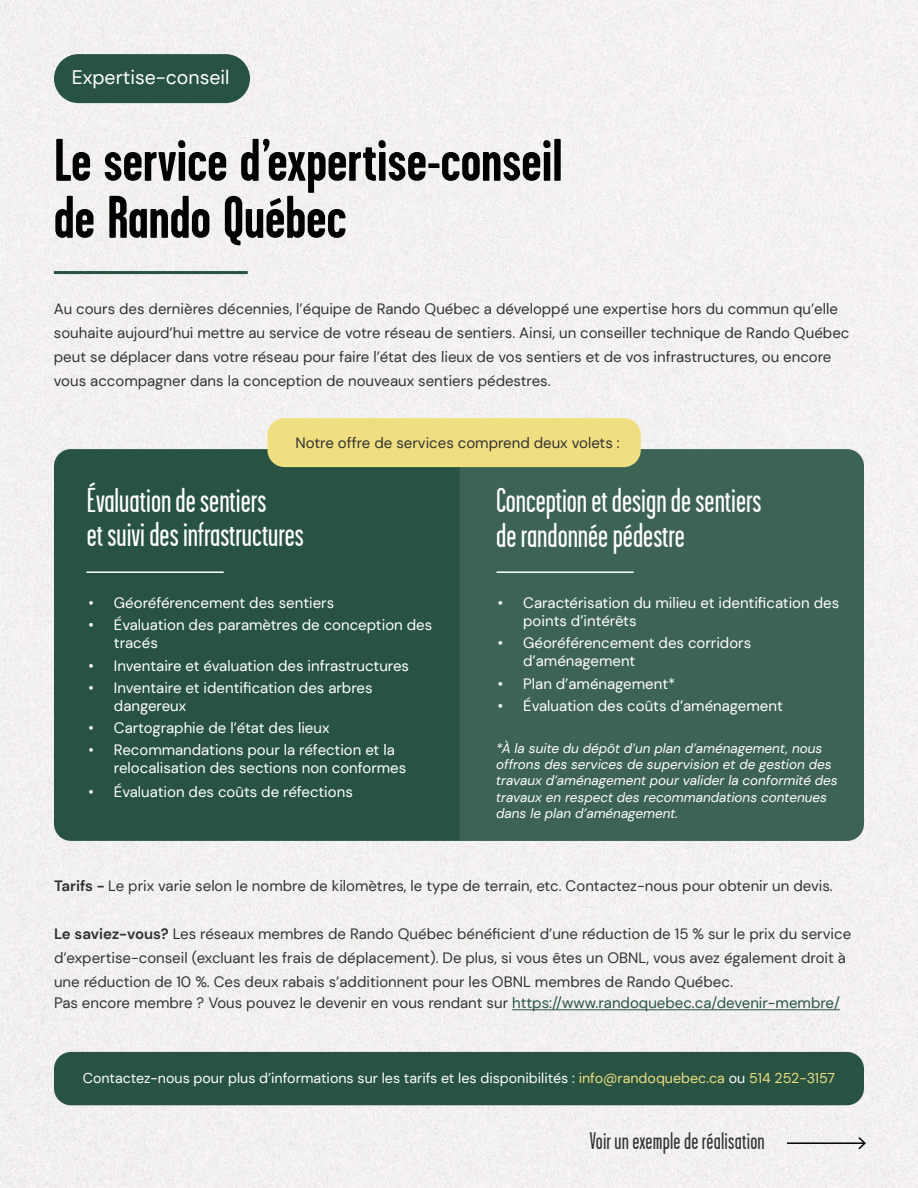
<style>
.page{position:relative;width:918px;height:1188px;background:#f3f1ef}
.page>*{position:absolute;margin:0;border:0;box-sizing:border-box;transform-origin:0 0}
.t1{font:700 60px/57px "Garage Gothic";color:#000}
.t2{font:34.5px/33.8px "Garage Gothic";color:#fff}
.t3{font:24px "Garage Gothic";letter-spacing:.01em;color:#333}
.t4{font:19.5px "DM Sans";color:#fff}
.t5{font:15px/24px "DM Sans";color:#343334}
.t6{font:15px/18px "DM Sans";color:#fff}
.t7{font:15px/24px "DM Sans";color:#333232}
.t8{font:14.25px "DM Sans";color:#fff}
.t9{font:italic 13.5px/16.2px "DM Sans";color:#fff}
.s1{font-weight:700}
.s2{color:#285343}
.s3{color:#efdf80}
</style>
<div class="page">
<div style="left:54px;top:449px;width:810px;height:392px;background:#285343;border-radius:17px"></div>
<div style="left:54px;top:1052px;width:810px;height:53px;background:#285343;border-radius:17px"></div>
<div style="left:460px;top:449px;width:404px;height:392px;background:#3d6355"></div>
<div style="left:54px;top:54px;width:196px;height:49px;background:#285343;border-radius:24px"></div>
<hr style="left:512px;top:1009px;width:328px;height:1px;background:#285343">
<hr style="left:54px;top:271px;width:194px;height:3px;background:#265343">
<div style="left:267px;top:418px;width:374px;height:49px;background:#efdf80;border-radius:17px"></div>
<hr style="left:87px;top:571px;width:136px;height:2px;background:#fff">
<hr style="left:497px;top:571px;width:136px;height:2px;background:#fff">
<hr style="left:787px;top:1142px;width:78px;height:2px;background:#000">
<svg style="left:857px;top:1136px;width:10px;height:15px"></svg>
<h3 class="t4" style="left:72px;top:65px;width:159px">Expertise-conseil</h3>
<h1 class="t1" style="left:54px;top:132px;width:510px">Le service d’expertise-conseil de Rando Québec</h1>
<p class="t7" style="left:54px;top:297px;width:797px">Au cours des dernières décennies, l’équipe de Rando Québec a développé une expertise hors du commun qu’elle souhaite aujourd’hui mettre au service de votre réseau de sentiers. Ainsi, un conseiller technique de Rando Québec peut se déplacer dans votre réseau pour faire l’état des lieux de vos sentiers et de vos infrastructures, ou encore vous accompagner dans la conception de nouveaux sentiers pédestres.</p>
<p class="t7" style="left:296px;top:430px;width:326px">Notre offre de services comprend deux volets :</p>
<h2 class="t2" style="left:87px;top:484px;width:218px">Évaluation de sentiers<br>et suivi des infrastructures</h2>
<h2 class="t2" style="left:496px;top:484px;width:267px;line-height:34.5px">Conception et design de sentiers de randonnée pédestre</h2>
<p class="t6" style="left:88px;top:594px;width:247px">• Géoréférencement des sentiers</p>
<p class="t6" style="left:114px;top:616px;width:320px;text-indent:-26px">• Évaluation des paramètres de conception des tracés</p>
<p class="t6" style="left:88px;top:656px;width:322px">• Inventaire et évaluation des infrastructures</p>
<p class="t6" style="left:114px;top:679px;width:260px;text-indent:-26px">• Inventaire et identification des arbres dangereux</p>
<p class="t6" style="left:88px;top:719px;width:243px">• Cartographie de l’état des lieux</p>
<p class="t6" style="left:114px;top:741px;width:294px;text-indent:-26px">• Recommandations pour la réfection et la relocalisation des sections non conformes</p>
<p class="t6" style="left:88px;top:783px;width:266px">• Évaluation des coûts de réfections</p>
<p class="t6" style="left:523px;top:594px;width:318px;text-indent:-26px">• Caractérisation du milieu et identification des points d’intérêts</p>
<p class="t6" style="left:523px;top:634px;width:229px;text-indent:-26px">• Géoréférencement des corridors d’aménagement</p>
<p class="t6" style="left:498px;top:674px;width:179px">• Plan d’aménagement*</p>
<p class="t6" style="left:498px;top:697px;width:287px">• Évaluation des coûts d’aménagement</p>
<p class="t9" style="left:496px;top:740px;width:343px">*À la suite du dépôt d’un plan d’aménagement, nous offrons des services de supervision et de gestion des travaux d’aménagement pour valider la conformité des travaux en respect des recommandations contenues dans le plan d’aménagement.</p>
<p class="t5" style="left:54px;top:874px;width:780px"><span class="s1">Tarifs -</span> Le prix varie selon le nombre de kilomètres, le type de terrain, etc. Contactez-nous pour obtenir un devis.</p>
<p class="t5" style="left:54px;top:922px;width:799px"><span class="s1">Le saviez-vous?</span> Les réseaux membres de Rando Québec bénéficient d’une réduction de 15 % sur le prix du service d’expertise-conseil (excluant les frais de déplacement). De plus, si vous êtes un OBNL, vous avez également droit à une réduction de 10 %. Ces deux rabais s’additionnent pour les OBNL membres de Rando Québec.</p>
<p class="t5" style="left:54px;top:991px;width:788px">Pas encore membre ? Vous pouvez le devenir en vous rendant sur <span class="s2">https://www.randoquebec.ca/devenir-membre/</span></p>
<p class="t8" style="left:83px;top:1069px;width:754px">Contactez-nous pour plus d’informations sur les tarifs et les disponibilités : <span class="s3">info@randoquebec.ca</span> ou <span class="s3">514 252-3157</span></p>
<h3 class="t3" style="left:590px;top:1128px;width:176px">Voir un exemple de réalisation</h3>
</div>
